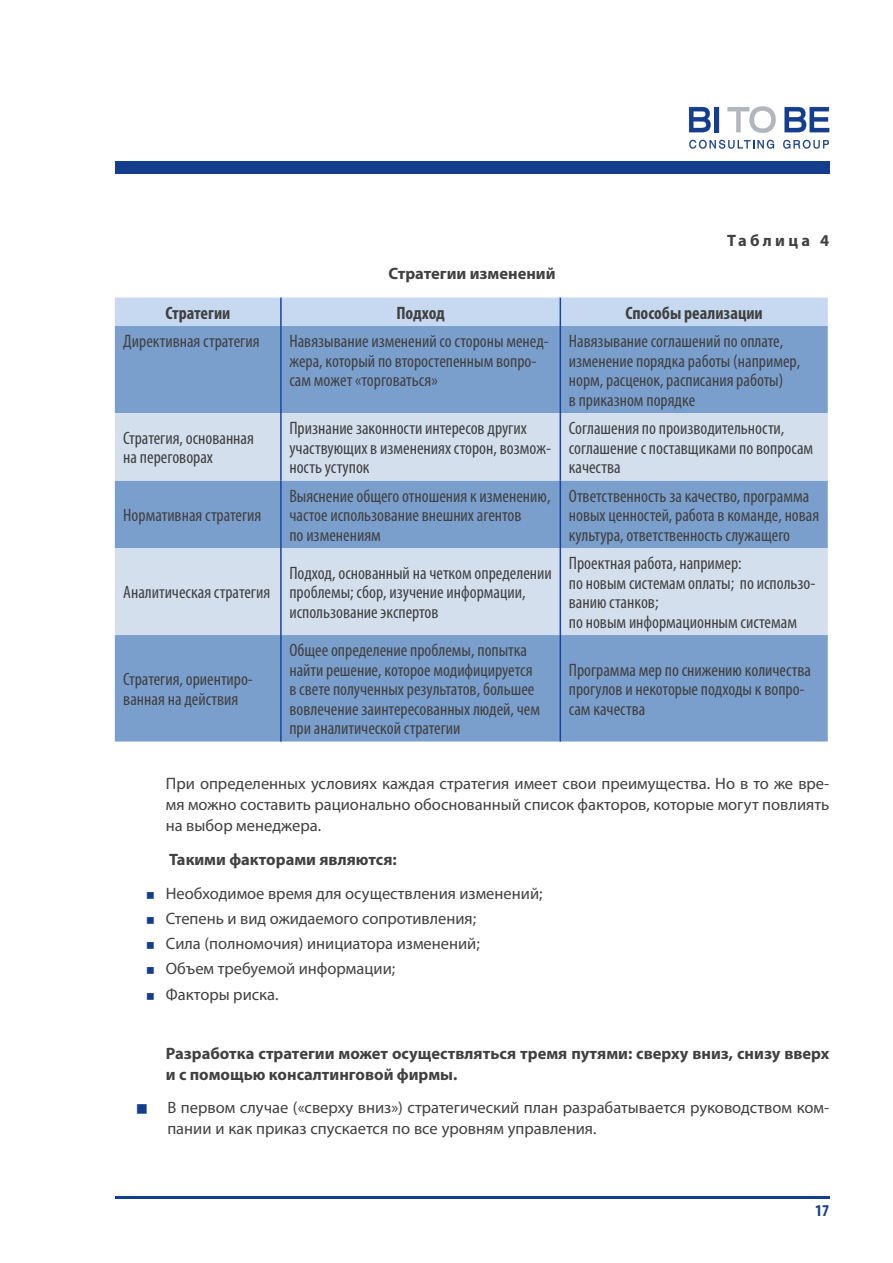
<style>
.page{position:relative;width:893px;height:1263px;background:#fff}
.page>*{position:absolute;margin:0;border:0;box-sizing:border-box;transform-origin:0 0}
.t1{font:condensed 18px/19.5px "Myriad Pro";color:#404041}
.t2{font:700 condensed 18px "Myriad Pro";color:#404041}
.t3{font:16.5px/25.2px "Myriad Pro";color:#404041}
.t4{font:700 16.5px/21px "Myriad Pro";color:#404041}
.t5{font:700 16.5px "Myriad Pro";letter-spacing:.2em;color:#404041}
.t6{font:700 condensed 16.5px "Myriad Pro";color:#143d8d}
.s1{color:#143d8d}
</style>
<div class="page">
<div style="left:115px;top:161px;width:714px;height:13px;background:#143d8d"></div>
<hr style="left:115px;top:1197px;width:714px;height:2px;background:#143d8d">
<svg style="left:689px;top:140px;width:85px;height:9px"></svg>
<svg style="left:783px;top:140px;width:46px;height:9px"></svg>
<svg style="left:727px;top:106px;width:49px;height:27px"></svg>
<svg style="left:689px;top:107px;width:30px;height:25px"></svg>
<svg style="left:784px;top:107px;width:45px;height:25px"></svg>
<div style="left:115px;top:298px;width:713px;height:28px;background:#c7d9f0"></div>
<div style="left:115px;top:326px;width:713px;height:416px;background:#7b9fcd"></div>
<svg style="left:115px;top:413px;width:713px;height:222px;background:#b9cbe3"></svg>
<hr style="left:280px;top:298px;width:2px;height:28px;background:#1c439c">
<hr style="left:280px;top:326px;width:2px;height:87px;background:#1c439c">
<hr style="left:280px;top:413px;width:2px;height:68px;background:#1c439c">
<hr style="left:280px;top:481px;width:2px;height:67px;background:#1c439c">
<hr style="left:280px;top:548px;width:2px;height:87px;background:#1c439c">
<hr style="left:280px;top:635px;width:2px;height:107px;background:#1c439c">
<hr style="left:559px;top:298px;width:2px;height:28px;background:#1c439c">
<hr style="left:559px;top:326px;width:2px;height:87px;background:#1c439c">
<hr style="left:559px;top:413px;width:2px;height:68px;background:#1c439c">
<hr style="left:559px;top:481px;width:2px;height:67px;background:#1c439c">
<hr style="left:559px;top:548px;width:2px;height:87px;background:#1c439c">
<hr style="left:559px;top:635px;width:2px;height:107px;background:#1c439c">
<p class="t4" style="left:388px;top:264px;width:169px">Стратегии изменений</p>
<p class="t5" style="left:727px;top:234px;width:104px">Таблица 4</p>
<p class="t2" style="left:165px;top:306px;width:66px">Стратегии</p>
<p class="t2" style="left:396px;top:306px;width:50px">Подход</p>
<p class="t2" style="left:625px;top:306px;width:139px">Способы реализации</p>
<p class="t1" style="left:123px;top:333px;width:138px">Директивная стратегия</p>
<p class="t1" style="left:289px;top:333px;width:261px">Навязывание изменений со стороны менед&shy;жера, который по второстепенным вопро&shy;сам может «торговаться»</p>
<p class="t1" style="left:569px;top:333px;width:233px">Навязывание соглашений по оплате, изменение порядка работы (например, норм, расценок, расписания работы)<br>в приказном порядке</p>
<p class="t1" style="left:123px;top:430px;width:132px">Стратегия, основанная на переговорах</p>
<p class="t1" style="left:289px;top:420px;width:263px">Признание законности интересов других участвующих в изменениях сторон, возмож&shy;ность уступок</p>
<p class="t1" style="left:569px;top:420px;width:246px">Соглашения по производительности, соглашение с поставщиками по вопросам качества</p>
<p class="t1" style="left:123px;top:507px;width:140px">Нормативная стратегия</p>
<p class="t1" style="left:289px;top:488px;width:263px">Выяснение общего отношения к изменению, частое использование внешних агентов<br>по изменениям</p>
<p class="t1" style="left:569px;top:488px;width:252px">Ответственность за качество, программа новых ценностей, работа в команде, новая культура, ответственность служащего</p>
<p class="t1" style="left:123px;top:584px;width:148px">Аналитическая стратегия</p>
<p class="t1" style="left:123px;top:671px;width:131px">Стратегия, ориентиро&shy;ванная на действия</p>
<p class="t1" style="left:289px;top:565px;width:264px">Подход, основанный на четком определении проблемы; сбор, изучение информации, использование экспертов</p>
<p class="t1" style="left:569px;top:555px;width:248px">Проектная работа, например:<br>по новым системам оплаты; по использо&shy;ванию станков;<br>по новым информационным системам</p>
<p class="t1" style="left:289px;top:642px;width:252px">Общее определение проблемы, попытка найти решение, которое модифицируется в свете полученных результатов, большее вовлечение заинтересованных людей, чем при аналитической стратегии</p>
<p class="t1" style="left:569px;top:662px;width:244px">Программа мер по снижению количества прогулов и некоторые подходы к вопро&shy;сам качества</p>
<p class="t3" style="left:166px;top:775px;width:665px;line-height:21px;text-align:justify">При определенных условиях каждая стратегия имеет свои преимущества. Но в то же вре&shy;мя можно составить рационально обоснованный список факторов, которые могут повлиять на выбор менеджера.</p>
<p class="t4" style="left:169px;top:850px;width:229px">Такими факторами являются:</p>
<p class="t3" style="left:166px;top:882px;width:378px">Необходимое время для осуществления изменений; Степень и вид ожидаемого сопротивления;<br>Сила (полномочия) инициатора изменений;<br>Объем требуемой информации;<br>Факторы риска.</p>
<p class="t4" style="left:166px;top:1044px;width:665px">Разработка стратегии может осуществляться тремя путями: сверху вниз, снизу вверх и с помощью консалтинговой фирмы.</p>
<p class="t3" style="left:167px;top:1099px;width:663px;line-height:21px;text-indent:-32px"><span class="s1">■</span> В первом случае («сверху вниз») стратегический план разрабатывается руководством ком&shy;пании и как приказ спускается по все уровням управления.</p>
<p class="t6" style="left:815px;top:1205px;width:16px">17</p>
</div>
